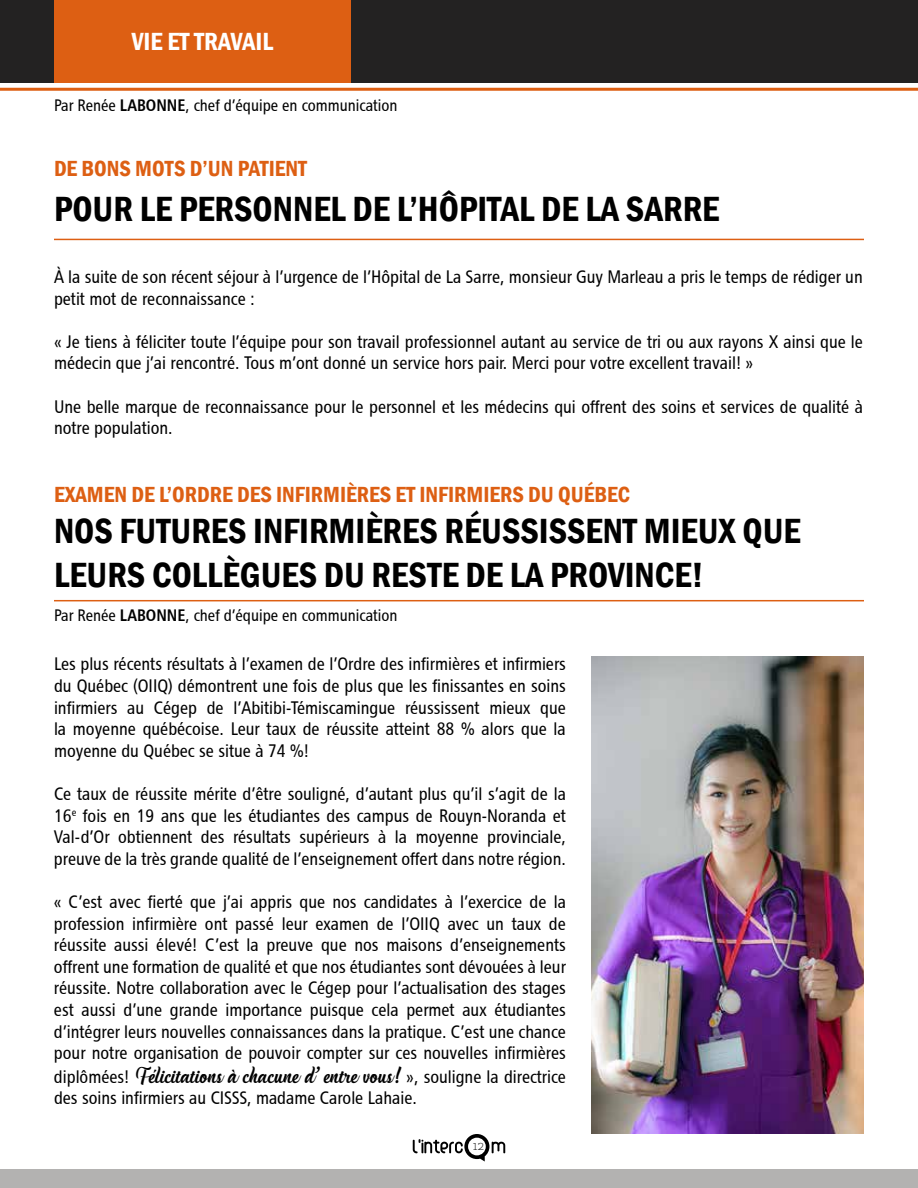
<style>
.page{position:relative;width:918px;height:1188px;background:#fff}
.page>*{position:absolute;margin:0;border:0;box-sizing:border-box;transform-origin:0 0}
.t1{font:600 condensed 36px "Franklin Gothic";color:#000}
.t2{font:600 condensed 25.5px "Franklin Gothic";color:#fff}
.t3{font:600 condensed 22.5px "Franklin Gothic";color:#dd5f13}
.t4{font:19.5px "Handycheera";color:#000}
.t5{font:18px/21.6px "Chaloult Cond Normal";color:#000}
.t6{font:16.5px "Chaloult Cond Normal";color:#000}
.t7{font:300 15px "Klinic Slab";color:#000}
.s1{font-family:"Chaloult Cond Demi Gras Normal"}
.s2{font-family:"Chaloult Cond Normal";font-size:18px}
</style>
<div class="page">
<div style="left:0;top:1170px;width:918px;height:18px;background:#b3b2b1"></div>
<div style="left:0;top:0;width:918px;height:82px;background:#232222"></div>
<svg style="left:413px;top:1134px;width:92px;height:28px"></svg>
<div style="left:54px;top:0;width:297px;height:82px;background:#dd5f13"></div>
<hr style="left:0;top:88px;width:918px;height:3px;background:#dd5f13">
<hr style="left:54px;top:239px;width:810px;height:1px;background:#dd5f13">
<hr style="left:54px;top:600px;width:810px;height:1px;background:#dd5f13">
<img style="left:592px;top:657px;width:272px;height:477px">
<h2 class="t2" style="left:132px;top:24px;width:143px">VIE ET TRAVAIL</h2>
<p class="t6" style="left:54px;top:95px;width:345px">Par Renée <span class="s1">LABONNE</span>, chef d’équipe en communication</p>
<p class="t3" style="left:54px;top:154px;width:41px">DE BONS</p>
<p class="t3" style="left:135px;top:154px;width:14px">MOTS</p>
<p class="t3" style="left:190px;top:154px;width:70px">D’UN PATIENT</p>
<h1 class="t1" style="left:54px;top:185px;width:39px">POUR</h1>
<h1 class="t1" style="left:140px;top:185px;width:77px">LE PERSONNEL</h1>
<h1 class="t1" style="left:353px;top:185px;width:140px">DE L’HÔPITAL</h1>
<h1 class="t1" style="left:541px;top:185px;width:124px">DE LA SARRE</h1>
<p class="t5" style="left:54px;top:266px;width:810px">À la suite de son récent séjour à l’urgence de l’Hôpital de La Sarre, monsieur Guy Marleau a pris le temps de rédiger un petit mot de reconnaissance :</p>
<p class="t5" style="left:54px;top:330px;width:810px">« Je tiens à féliciter toute l’équipe pour son travail professionnel autant au service de tri ou aux rayons X ainsi que le médecin que j’ai rencontré. Tous m’ont donné un service hors pair. Merci pour votre excellent travail! »</p>
<p class="t5" style="left:54px;top:395px;width:811px">Une belle marque de reconnaissance pour le personnel et les médecins qui offrent des soins et services de qualité à notre population.</p>
<p class="t3" style="left:54px;top:479px;width:36px">EXAMEN</p>
<p class="t3" style="left:131px;top:479px;width:67px">DE L’ORDRE</p>
<p class="t3" style="left:237px;top:479px;width:12px">DES</p>
<p class="t3" style="left:276px;top:479px;width:12px">INFIRMIÈRES</p>
<p class="t3" style="left:396px;top:479px;width:36px">ET INFIRMIERS</p>
<p class="t3" style="left:528px;top:479px;width:56px">DU QUÉBEC</p>
<h1 class="t1" style="left:54px;top:507px;width:85px">NOS FUTURES</h1>
<h1 class="t1" style="left:253px;top:507px;width:18px">INFIRMIÈRES</h1>
<h1 class="t1" style="left:445px;top:507px;width:19px">RÉUSSISSENT</h1>
<h1 class="t1" style="left:644px;top:507px;width:19px">MIEU</h1>
<h1 class="t1" style="left:719px;top:507px;width:44px">X QUE</h1>
<h1 class="t1" style="left:54px;top:551px;width:19px">LEURS</h1>
<h1 class="t1" style="left:152px;top:551px;width:20px">COLLÈGUES</h1>
<h1 class="t1" style="left:324px;top:551px;width:66px">DU RESTE</h1>
<h1 class="t1" style="left:466px;top:551px;width:122px">DE LA PROVINCE</h1>
<h1 class="t1" style="left:692px;top:551px;width:14px">!</h1>
<p class="t6" style="left:54px;top:605px;width:345px">Par Renée <span class="s1">LABONNE</span>, chef d’équipe en communication</p>
<p class="t5" style="left:54px;top:653px;width:513px;text-align:justify">Les plus récents résultats à l’examen de l’Ordre des infirmières et infirmiers du Québec (OIIQ) démontrent une fois de plus que les finissantes en soins infirmiers au Cégep de l’Abitibi-Témiscamingue réussissent mieux que la moyenne québécoise. Leur taux de réussite atteint 88 % alors que la moyenne du Québec se situe à 74 %!</p>
<p class="t5" style="left:54px;top:783px;width:513px;text-align:justify">Ce taux de réussite mérite d’être souligné, d’autant plus qu’il s’agit de la 16<sup>e</sup> fois en 19 ans que les étudiantes des campus de Rouyn-Noranda et Val-d’Or obtiennent des résultats supérieurs à la moyenne provinciale, preuve de la très grande qualité de l’enseignement offert dans notre région.</p>
<p class="t5" style="left:54px;top:891px;width:513px;text-align:justify">« C’est avec fierté que j’ai appris que nos candidates à l’exercice de la profession infirmière ont passé leur examen de l’OIIQ avec un taux de réussite aussi élevé! C’est la preuve que nos maisons d’enseignements offrent une formation de qualité et que nos étudiantes sont dévouées à leur réussite. Notre collaboration avec le Cégep pour l’actualisation des stages est aussi d’une grande importance puisque cela permet aux étudiantes d’intégrer leurs nouvelles connaissances dans la pratique. C’est une chance pour notre organisation de pouvoir compter sur ces nouvelles infirmières</p>
<p class="t4" style="left:54px;top:1062px;width:513px"><span class="s2">diplômées!</span> Félicitations à chacune d’entre vous! <span class="s2">», souligne la directrice</span></p>
<p class="t5" style="left:54px;top:1087px;width:364px">des soins infirmiers au CISSS, madame Carole Lahaie.</p>
<p class="t7" style="left:473px;top:1136px;width:13px">12</p>
</div>
